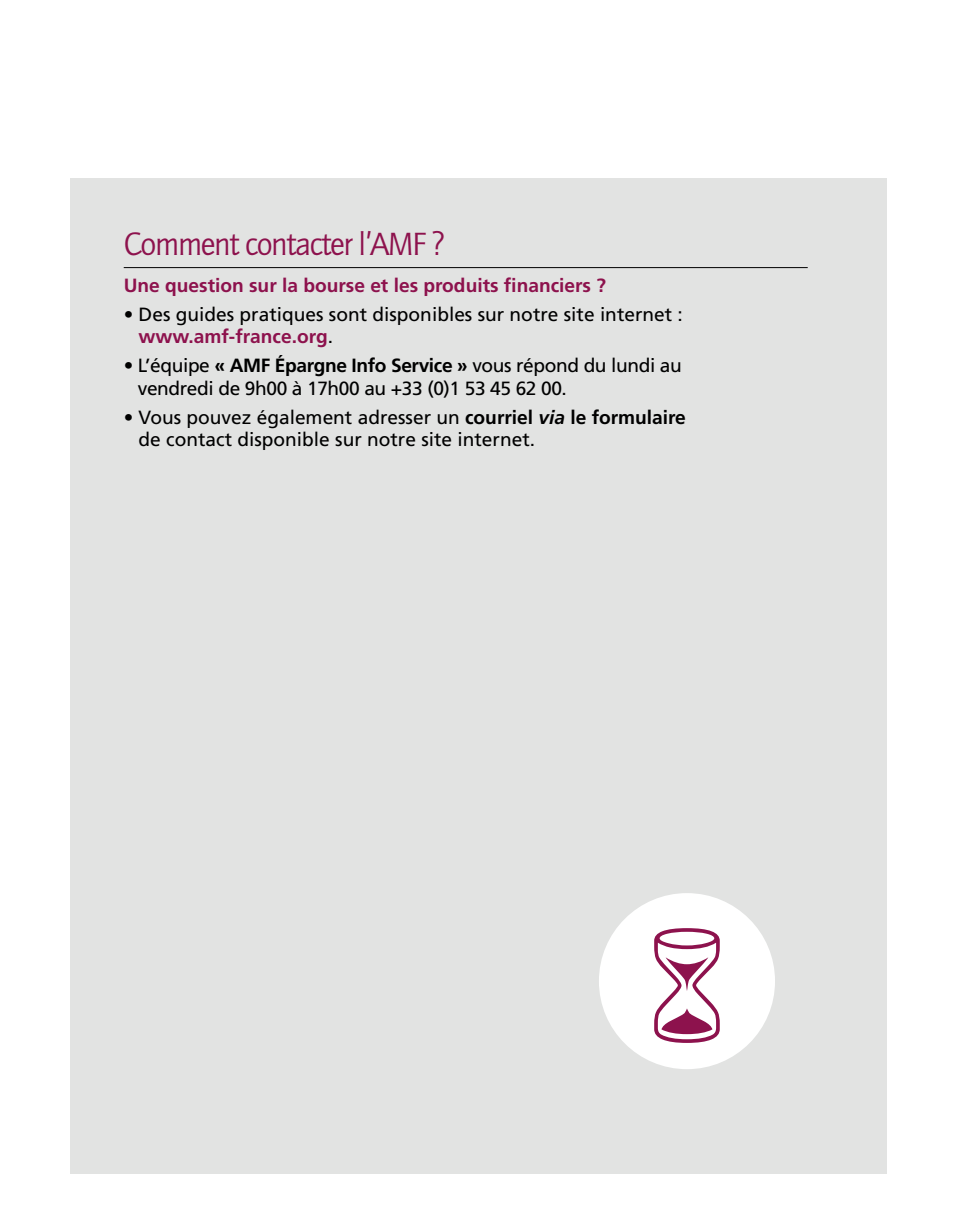
<style>
.page{position:relative;width:957px;height:1212px;background:#fff}
.page>*{position:absolute;margin:0;border:0;box-sizing:border-box;transform-origin:0 0}
.t1{font:33.3px "Quay Sans ITC";letter-spacing:-.04em;color:#8d124d}
.t2{font:19.12px/22.5px "Frutiger";color:#000}
.t3{font:19.12px/22.5px "Frutiger";letter-spacing:-.02em;color:#000}
.t4{font:700 19.12px "Frutiger";color:#8d124d}
.s1{font-weight:700;color:#8d124d}
.s2{font-weight:700}
.s3{font-weight:700;font-style:italic}
</style>
<div class="page">
<div style="left:70px;top:179px;width:817px;height:995px;background:#e2e3e2"></div>
<div style="left:599px;top:893px;width:176px;height:176px;background:#fff;border-radius:50%"></div>
<svg style="left:654px;top:928px;width:66px;height:115px"></svg>
<hr style="left:124px;top:267px;width:683px;height:1px;background:#000">
<h1 class="t1" style="left:124px;top:225px;width:322px">Comment contacter l’AMF ?</h1>
<p class="t4" style="left:124px;top:274px;width:484px">Une question sur la bourse et les produits financiers ?</p>
<p class="t2" style="left:139px;top:303px;width:546px;text-indent:-15px">• Des guides pratiques sont disponibles sur notre site internet : <span class="s1">www.amf-france.org</span>.</p>
<p class="t3" style="left:138px;top:354px;width:545px;text-indent:-14px">• L’équipe <span class="s2">« AMF Épargne Info Service »</span> vous répond du lundi au vendredi de 9h00 à 17h00 au +33 (0)1 53 45 62 00.</p>
<p class="t2" style="left:139px;top:406px;width:549px;text-indent:-15px">• Vous pouvez également adresser un <span class="s2">courriel</span> <span class="s3">via</span> <span class="s2">le formulaire </span>de contact disponible sur notre site internet.</p>
</div>
